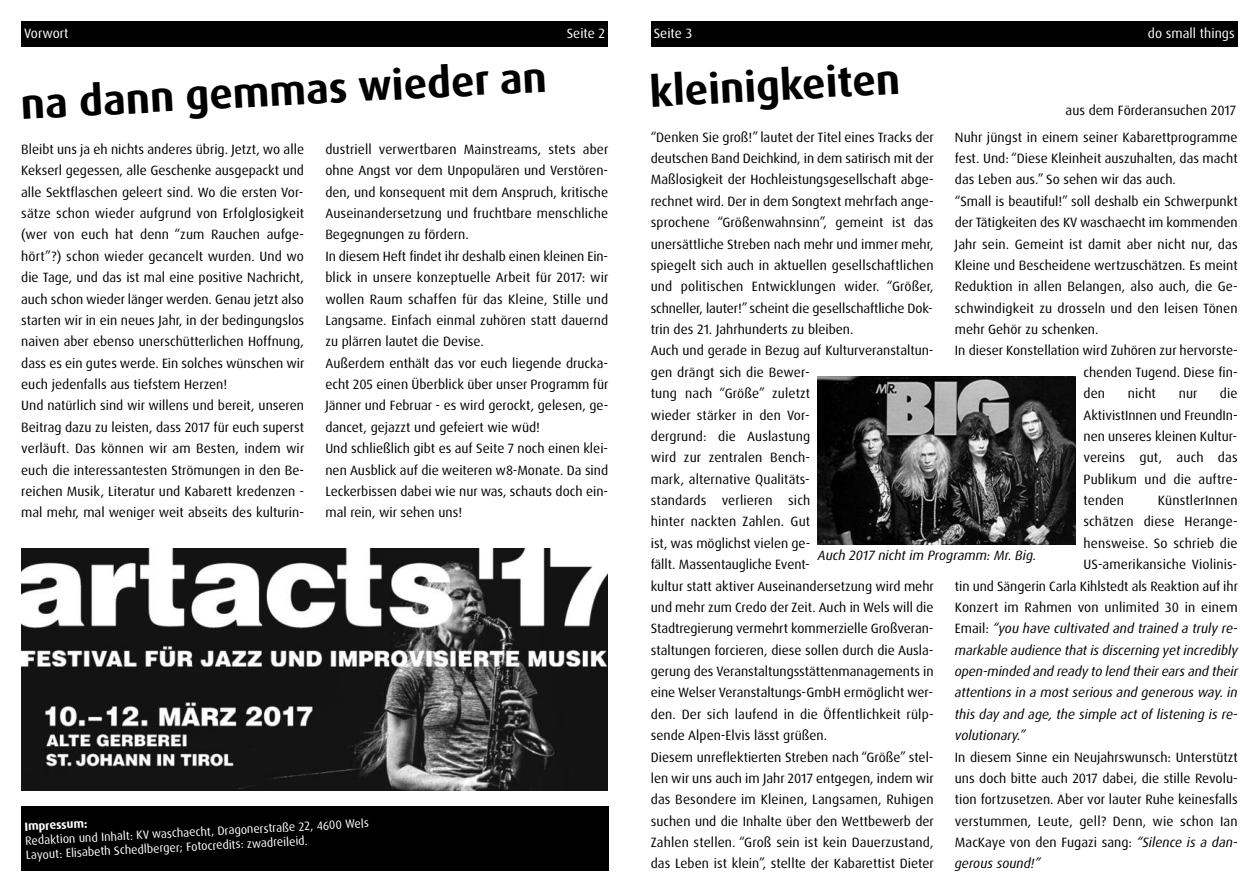
<style>
.page{position:relative;width:1259px;height:893px;background:#fff}
.page>*{position:absolute;margin:0;border:0;box-sizing:border-box;transform-origin:0 0}
.t1{font:700 42px "Dax OT";color:#000}
.t2{font:13.5px/21.3px "Dax OT";color:#000}
.t3{font:italic 13.5px "Dax OT";color:#000}
.t4{font:13.5px "Dax OT";color:#fff}
.t5{font:12px/14.4px "Dax OT";color:#fff}
.t6{font:700 12px "Dax OT";color:#fff}
.s1{font-style:normal}
.s2{font-style:italic}
</style>
<div class="page">
<div style="left:651px;top:21px;width:586px;height:26px;background:#000"></div>
<img style="left:818px;top:376px;width:258px;height:168px">
<div style="left:21px;top:21px;width:587px;height:26px;background:#000"></div>
<div style="left:21px;top:806px;width:587px;height:64px;background:#000"></div>
<img style="left:21px;top:549px;width:586px;height:241px">
<p class="t4" style="left:24px;top:27px;width:46px">Vorwort</p>
<p class="t4" style="left:567px;top:27px;width:40px">Seite 2</p>
<h1 class="t1" style="left:20px;top:86px;width:528px;rotate:-3deg">na dann gemmas wieder an</h1>
<p class="t2" style="left:21px;top:139px;width:285px">Bleibt uns ja eh nichts anderes übrig. Jetzt, wo alle Kekserl gegessen, alle Geschenke ausgepackt und alle Sektflaschen geleert sind. Wo die ersten Vor&shy;sätze schon wieder aufgrund von Erfolglosigkeit (wer von euch hat denn “zum Rauchen aufge&shy;hört”?) schon wieder gecancelt wurden. Und wo die Tage, und das ist mal eine positive Nachricht, auch schon wieder länger werden. Genau jetzt also starten wir in ein neues Jahr, in der bedingungslos naiven aber ebenso unerschütterlichen Hoffnung, dass es ein gutes werde. Ein solches wünschen wir euch jedenfalls aus tiefstem Herzen!<br>Und natürlich sind wir willens und bereit, unseren Beitrag dazu zu leisten, dass 2017 für euch superst verläuft. Das können wir am Besten, indem wir euch die interessantesten Strömungen in den Be&shy;reichen Musik, Literatur und Kabarett kredenzen - mal mehr, mal weniger weit abseits des kulturin-</p>
<p class="t2" style="left:325px;top:139px;width:285px">dustriell verwertbaren Mainstreams, stets aber ohne Angst vor dem Unpopulären und Verstören&shy;den, und konsequent mit dem Anspruch, kritische Auseinandersetzung und fruchtbare menschliche Begegnungen zu fördern.<br>In diesem Heft findet ihr deshalb einen kleinen Ein&shy;blick in unsere konzeptuelle Arbeit für 2017: wir wollen Raum schaffen für das Kleine, Stille und Langsame. Einfach einmal zuhören statt dauernd zu plärren lautet die Devise.<br>Außerdem enthält das vor euch liegende drucka&shy;echt 205 einen Überblick über unser Programm für Jänner und Februar - es wird gerockt, gelesen, ge&shy;dancet, gejazzt und gefeiert wie wüd!<br>Und schließlich gibt es auf Seite 7 noch einen klei&shy;nen Ausblick auf die weiteren w8-Monate. Da sind Leckerbissen dabei wie nur was, schauts doch ein&shy;mal rein, wir sehen uns!</p>
<p class="t5" style="left:25px;top:834px;width:345px;rotate:-3deg">Redaktion und Inhalt: KV waschaecht, Dragonerstraße 22, 4600 Wels<br>Layout: Elisabeth Schedlberger; Fotocredits: zwadreileid.</p>
<p class="t6" style="left:24px;top:821px;width:65px;rotate:-3deg">Impressum:</p>
<p class="t4" style="left:654px;top:27px;width:40px">Seite 3</p>
<p class="t4" style="left:1148px;top:27px;width:88px">do small things</p>
<h1 class="t1" style="left:649px;top:74px;width:252px;rotate:-3deg">kleinigkeiten</h1>
<p class="t2" style="left:651px;top:127px;width:285px">“Denken Sie groß!” lautet der Titel eines Tracks der deutschen Band Deichkind, in dem satirisch mit der Maßlosigkeit der Hochleistungsgesellschaft abge&shy;rechnet wird. Der in dem Songtext mehrfach ange&shy;sprochene “Größenwahnsinn”, gemeint ist das unersättliche Streben nach mehr und immer mehr, spiegelt sich auch in aktuellen gesellschaftlichen und politischen Entwicklungen wider. “Größer, schneller, lauter!” scheint die gesellschaftliche Dok&shy;trin des 21. Jahrhunderts zu bleiben.<br>Auch und gerade in Bezug auf Kulturveranstaltun&shy;gen drängt sich die Bewer-<br>tung nach “Größe” zuletzt<br>wieder stärker in den Vor-<br>dergrund: die Auslastung<br>wird zur zentralen Bench-<br>mark, alternative Qualitäts-<br>standards verlieren sich<br>hinter nackten Zahlen. Gut<br>ist, was möglichst vielen ge-<br>fällt. Massentaugliche Event-<br>kultur statt aktiver Auseinandersetzung wird mehr und mehr zum Credo der Zeit. Auch in Wels will die Stadtregierung vermehrt kommerzielle Großveran&shy;staltungen forcieren, diese sollen durch die Ausla&shy;gerung des Veranstaltungsstättenmanagements in eine Welser Veranstaltungs-GmbH ermöglicht wer&shy;den. Der sich laufend in die Öffentlichkeit rülp&shy;sende Alpen-Elvis lässt grüßen.<br>Diesem unreflektierten Streben nach “Größe” stel&shy;len wir uns auch im Jahr 2017 entgegen, indem wir das Besondere im Kleinen, Langsamen, Ruhigen suchen und die Inhalte über den Wettbewerb der Zahlen stellen. “Groß sein ist kein Dauerzustand, das Leben ist klein”, stellte der Kabarettist Dieter</p>
<p class="t2" style="left:955px;top:127px;width:284px">Nuhr jüngst in einem seiner Kabarettprogramme</p>
<p class="t2" style="left:1065px;top:100px;width:172px">aus dem Förderansuchen 2017</p>
<p class="t2" style="left:955px;top:149px;width:284px">fest. Und: “Diese Kleinheit auszuhalten, das macht</p>
<p class="t2" style="left:955px;top:170px;width:223px">das Leben aus.” So sehen wir das auch.</p>
<p class="t2" style="left:955px;top:191px;width:284px">“Small is beautiful!” soll deshalb ein Schwerpunkt</p>
<p class="t2" style="left:955px;top:213px;width:284px">der Tätigkeiten des KV waschaecht im kommenden</p>
<p class="t2" style="left:955px;top:234px;width:284px">Jahr sein. Gemeint ist damit aber nicht nur, das</p>
<p class="t2" style="left:955px;top:255px;width:284px">Kleine und Bescheidene wertzuschätzen. Es meint</p>
<p class="t2" style="left:955px;top:277px;width:284px">Reduktion in allen Belangen, also auch, die Ge-</p>
<p class="t2" style="left:955px;top:298px;width:284px">schwindigkeit zu drosseln und den leisen Tönen</p>
<p class="t2" style="left:955px;top:320px;width:145px">mehr Gehör zu schenken.</p>
<p class="t2" style="left:955px;top:341px;width:284px">In dieser Konstellation wird Zuhören zur hervorste-</p>
<p class="t2" style="left:1083px;top:362px;width:156px">chenden Tugend. Diese fin-</p>
<p class="t2" style="left:1083px;top:384px;width:23px">den</p>
<p class="t2" style="left:1127px;top:384px;width:30px">nicht</p>
<p class="t2" style="left:1178px;top:384px;width:20px">nur</p>
<p class="t2" style="left:1083px;top:384px;width:156px;text-align:justify;text-indent:136px">die AktivistInnen und FreundIn&shy;nen unseres kleinen Kultur&shy;vereins gut, auch das Publikum und die auftre&shy;tenden</p>
<p class="t2" style="left:1158px;top:491px;width:81px">KünstlerInnen</p>
<p class="t2" style="left:1083px;top:512px;width:156px">schätzen diese Herange-</p>
<p class="t2" style="left:1083px;top:533px;width:156px">hensweise. So schrieb die</p>
<p class="t2" style="left:1083px;top:555px;width:155px">US-amerikansiche Violinis-</p>
<p class="t2" style="left:955px;top:576px;width:285px">tin und Sängerin Carla Kihlstedt als Reaktion auf ihr</p>
<p class="t2" style="left:955px;top:597px;width:284px">Konzert im Rahmen von unlimited 30 in einem</p>
<p class="t3" style="left:955px;top:624px;width:284px"><span class="s1">Email:</span> “you have cultivated and trained a truly re-</p>
<p class="t3" style="left:955px;top:645px;width:285px">markable audience that is discerning yet incredibly</p>
<p class="t3" style="left:955px;top:667px;width:285px">open-minded and ready to lend their ears and their</p>
<p class="t3" style="left:955px;top:688px;width:284px">attentions in a most serious and generous way. in</p>
<p class="t3" style="left:955px;top:709px;width:284px">this day and age, the simple act of listening is re-</p>
<p class="t3" style="left:955px;top:731px;width:72px">volutionary.”</p>
<p class="t2" style="left:955px;top:747px;width:284px;text-align:justify">In diesem Sinne ein Neujahrswunsch: Unterstützt uns doch bitte auch 2017 dabei, die stille Revolu&shy;tion fortzusetzen. Aber vor lauter Ruhe keinesfalls verstummen, Leute, gell? Denn, wie schon Ian MacKaye von den Fugazi sang: <span class="s2">“Silence is a dan&shy;gerous sound!”</span></p>
<p class="t3" style="left:818px;top:551px;width:220px">Auch 2017 nicht im Programm: Mr. Big.</p>
</div>
